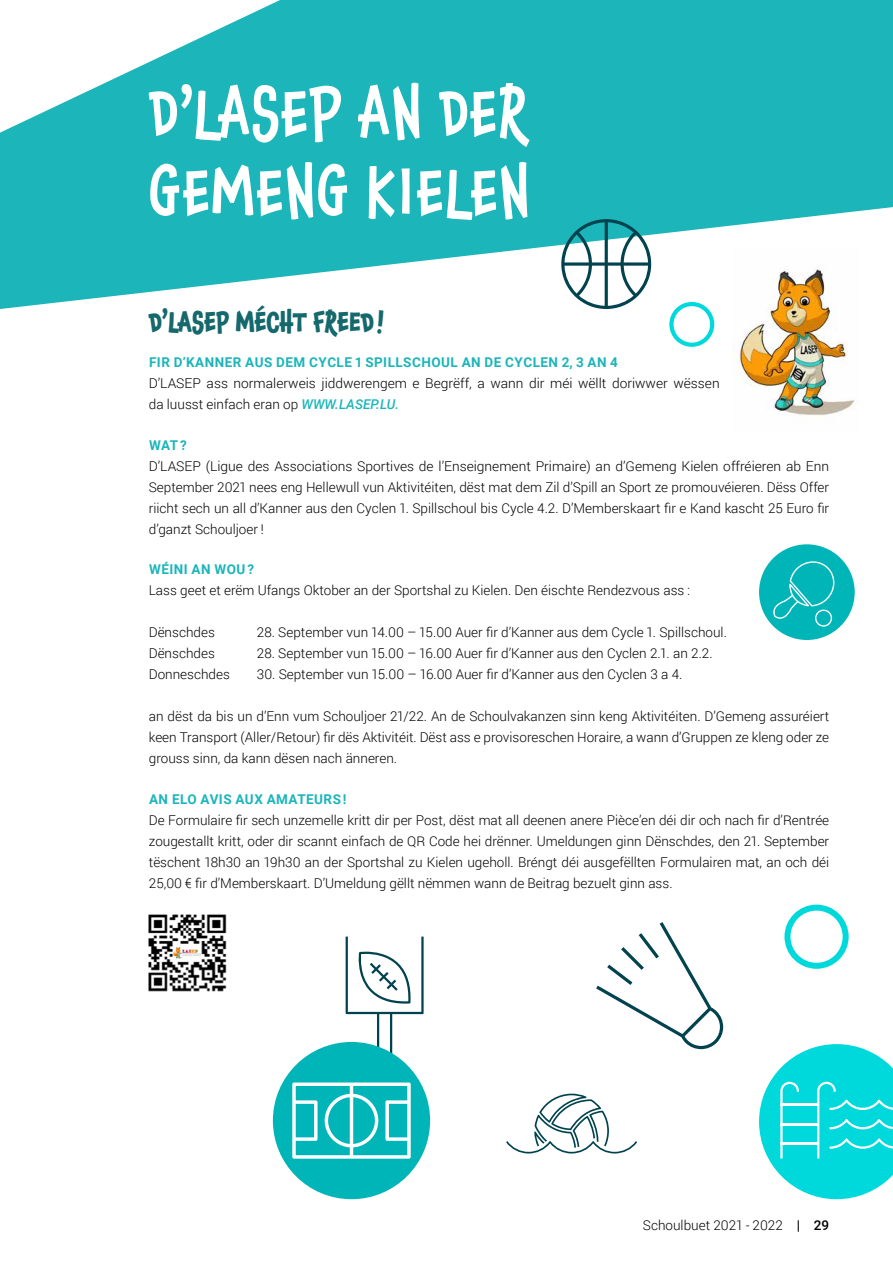
<style>
.page{position:relative;width:893px;height:1263px;background:#fff}
.page>*{position:absolute;margin:0;border:0;box-sizing:border-box;transform-origin:0 0}
.t1{font:500 66px/79.2px "Chaloops";letter-spacing:.025em;color:#fff;scale:.85 1}
.t2{font:700 27px "Chaloops";color:#15686b;scale:.85 1}
.t3{font:300 13.5px/21px "Roboto";color:#000;text-align:justify}
.t4{font:700 13.5px "Roboto";letter-spacing:.035em;color:#1bb5ba}
.s1{font-weight:500;font-style:italic;color:#1bb5ba}
.s2{font-weight:500}
</style>
<div class="page">
<svg style="left:0;top:0;width:893px;height:309px;fill:#1bb5ba"></svg>
<svg style="left:759px;top:1044px;width:134px;height:155px"></svg>
<hr style="left:781px;top:1103px;width:38px;height:3px;background:#fff">
<hr style="left:781px;top:1123px;width:38px;height:2px;background:#fff">
<hr style="left:781px;top:1143px;width:38px;height:2px;background:#fff">
<svg style="left:596px;top:922px;width:127px;height:127px"></svg>
<svg style="left:346px;top:936px;width:78px;height:128px"></svg>
<svg style="left:506px;top:1094px;width:131px;height:59px"></svg>
<div style="left:273px;top:1042px;width:157px;height:157px;background:#00b5b8;border-radius:50%"></div>
<svg style="left:292px;top:1082px;width:119px;height:77px"></svg>
<div style="left:759px;top:544px;width:96px;height:96px;background:#00b5b8;border-radius:50%"></div>
<svg style="left:773px;top:561px;width:62px;height:66px"></svg>
<svg style="left:784px;top:905px;width:65px;height:64px"></svg>
<svg style="left:561px;top:219px;width:90px;height:90px"></svg>
<svg style="left:669px;top:302px;width:45px;height:45px"></svg>
<img style="left:732px;top:249px;width:128px;height:167px">
<img style="left:148px;top:914px;width:79px;height:78px">
<h1 class="t1" style="left:149px;top:73px;width:450px">D’LASEP AN DER<br>GEMENG KIELEN</h1>
<h2 class="t2" style="left:149px;top:299px;width:278px">D’LASEP MÉCHT FREED!</h2>
<p class="t4" style="left:149px;top:353px;width:470px">FIR D’KANNER AUS DEM CYCLE 1 SPILLSCHOUL AN DE CYCLEN 2, 3 AN 4</p>
<p class="t3" style="left:149px;top:372px;width:572px">D’LASEP ass normalerweis jiddwerengem e Begrëff, a wann dir méi wëllt doriwwer wëssen da luusst einfach eran op <span class="s1">WWW.LASEP.LU.</span></p>
<p class="t4" style="left:149px;top:435px;width:39px">WAT ?</p>
<p class="t3" style="left:149px;top:455px;width:682px">D’LASEP (Ligue des Associations Sportives de l’Enseignement Primaire) an d’Gemeng Kielen offréieren ab Enn September 2021 nees eng Hellewull vun Aktivitéiten, dëst mat dem Zil d’Spill an Sport ze promouvéieren. Dëss Offer riicht sech un all d’Kanner aus den Cyclen 1. Spillschoul bis Cycle 4.2. D’Memberskaart fir e Kand kascht 25 Euro fir d’ganzt Schouljoer !</p>
<p class="t4" style="left:149px;top:560px;width:107px">WÉINI AN WOU ?</p>
<p class="t3" style="left:149px;top:579px;width:543px">Lass geet et erëm Ufangs Oktober an der Sportshal zu Kielen. Den éischte Rendezvous ass :</p>
<p class="t3" style="left:149px;top:621px;width:68px">Dënschdes</p>
<p class="t3" style="left:257px;top:621px;width:472px">28. September vun 14.00 – 15.00 Auer fir d’Kanner aus dem Cycle 1. Spillschoul.</p>
<p class="t3" style="left:149px;top:642px;width:68px">Dënschdes</p>
<p class="t3" style="left:257px;top:642px;width:457px">28. September vun 15.00 – 16.00 Auer fir d’Kanner aus den Cyclen 2.1. an 2.2.</p>
<p class="t3" style="left:149px;top:663px;width:83px">Donneschdes</p>
<p class="t3" style="left:257px;top:663px;width:427px">30. September vun 15.00 – 16.00 Auer fir d’Kanner aus den Cyclen 3 a 4.</p>
<p class="t3" style="left:149px;top:705px;width:682px">an dëst da bis un d’Enn vum Schouljoer 21/22. An de Schoulvakanzen sinn keng Aktivitéiten. D’Gemeng assuréiert keen Transport (Aller/Retour) fir dës Aktivitéit. Dëst ass e provisoreschen Horaire, a wann d’Gruppen ze kleng oder ze grouss sinn, da kann dësen nach änneren.</p>
<p class="t4" style="left:149px;top:789px;width:199px">AN ELO AVIS AUX AMATEURS !</p>
<p class="t3" style="left:149px;top:809px;width:682px">De Formulaire fir sech unzemelle kritt dir per Post, dëst mat all deenen anere Pièce’en déi dir och nach fir d’Rentrée zougestallt kritt, oder dir scannt einfach de QR Code hei drënner. Umeldungen ginn Dënschdes, den 21. September tëschent 18h30 an 19h30 an der Sportshal zu Kielen ugeholl. Bréngt déi ausgefëllten Formulairen mat, an och déi 25,00 € fir d’Memberskaart. D’Umeldung gëllt nëmmen wann de Beitrag bezuelt ginn ass.</p>
<p class="t3" style="left:643px;top:1214px;width:188px">Schoulbuet 2021 - 2022 <span class="s2">| 29</span></p>
</div>
